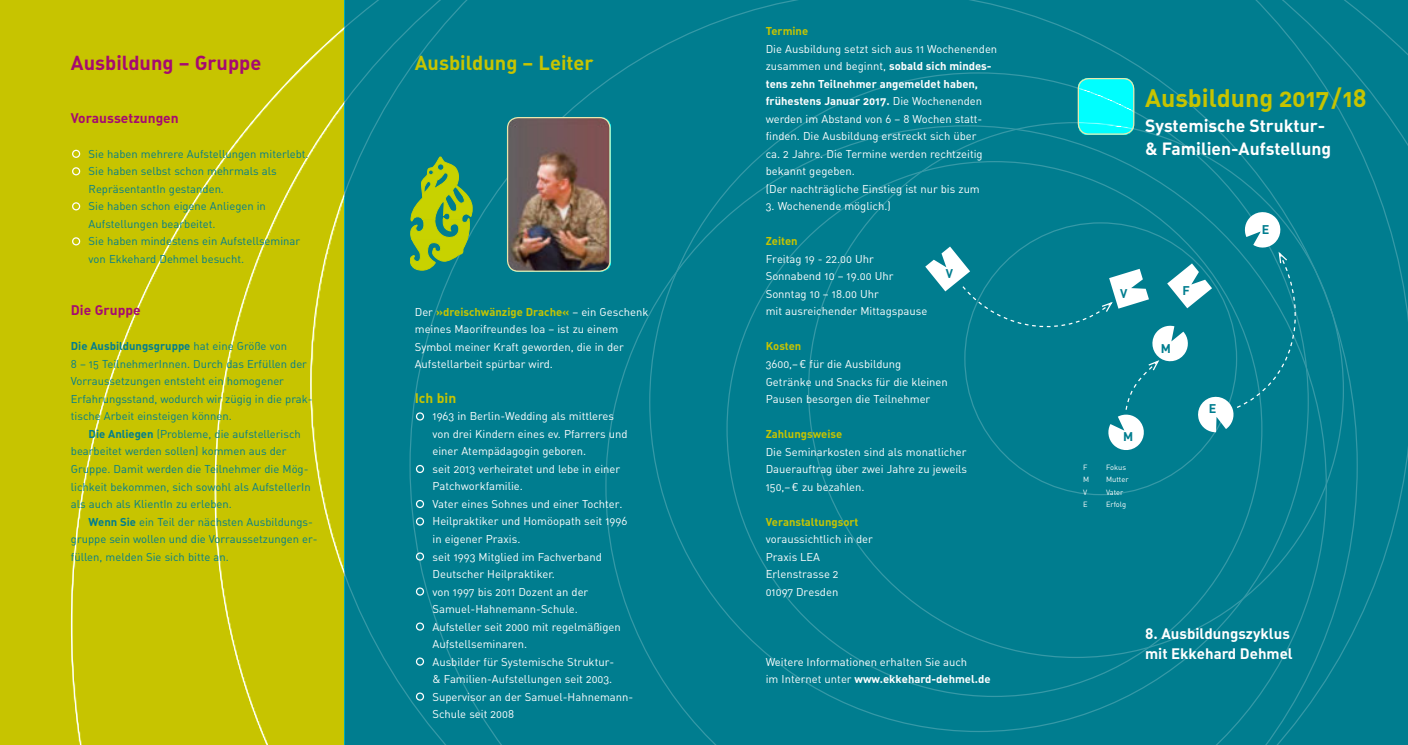
<style>
.page{position:relative;width:1408px;height:745px;background:#fff}
.page>*{position:absolute;margin:0;border:0;box-sizing:border-box;transform-origin:0 0}
.t1{font:25px "DIN Bold Alternate";color:#c7c400}
.t2{font:20px "DIN Bold Alternate";color:#a50a71}
.t3{font:20px "DIN Bold Alternate";color:#c7c400}
.t4{font:17.5px/22.5px "DIN Bold Alternate";color:#fff}
.t5{font:15px/20px "DIN Bold Alternate";color:#fff}
.t6{font:13.75px "DIN Bold Alternate";color:#a50a71}
.t7{font:13.75px "DIN Bold Alternate";color:#c7c400}
.t8{font:12.5px "DIN Bold Alternate";color:#007d8f}
.t9{font:11.25px/17.5px "DIN Regular Alternate";color:#fff}
.t10{font:11.25px/17.5px "DIN Regular Alternate";color:#007d8f}
.t11{font:11.25px/17.5px "DIN Bold Alternate";color:#fff}
.t12{font:11.25px "DIN Bold Alternate";color:#c7c400}
.t13{font:11.25px "DIN Bold Alternate";color:#007d8f}
.t14{font:7.5px/12.5px "DIN Regular Alternate";color:#fff}
.s1{font-family:"DIN Regular Alternate"}
.s2{font-family:"DIN Bold Alternate"}
.s3{font-family:"DIN Regular Alternate";color:#fff}
</style>
<div class="page">
<div style="left:610px;top:0;width:797px;height:744px;background:#007d8f"></div>
<img style="left:0;top:0;width:610px;height:744px">
<img style="left:507px;top:118px;width:102px;height:153px">
<div style="left:507px;top:117px;width:103px;height:155px;border:1px solid #e9e7ae;border-radius:11px"></div>
<svg style="left:410px;top:157px;width:62px;height:113px;background:#70ac3e"></svg>
<div style="left:416px;top:412px;width:8px;height:8px;border:1px solid #fff;border-radius:50%"></div>
<div style="left:416px;top:465px;width:8px;height:8px;border:1px solid #fff;border-radius:50%"></div>
<div style="left:416px;top:500px;width:8px;height:8px;border:1px solid #fff;border-radius:50%"></div>
<div style="left:416px;top:517px;width:8px;height:8px;border:1px solid #fff;border-radius:50%"></div>
<div style="left:416px;top:552px;width:8px;height:8px;border:1px solid #fff;border-radius:50%"></div>
<div style="left:416px;top:587px;width:8px;height:8px;border:1px solid #fff;border-radius:50%"></div>
<div style="left:416px;top:622px;width:8px;height:8px;border:1px solid #fff;border-radius:50%"></div>
<div style="left:416px;top:657px;width:8px;height:8px;border:1px solid #fff;border-radius:50%"></div>
<div style="left:416px;top:692px;width:8px;height:8px;border:1px solid #fff;border-radius:50%"></div>
<div style="left:72px;top:150px;width:8px;height:8px;border:1px solid #fff;border-radius:50%"></div>
<div style="left:72px;top:167px;width:8px;height:8px;border:1px solid #fff;border-radius:50%"></div>
<div style="left:72px;top:202px;width:8px;height:8px;border:1px solid #fff;border-radius:50%"></div>
<div style="left:72px;top:237px;width:8px;height:8px;border:1px solid #fff;border-radius:50%"></div>
<svg style="left:925px;top:210px;width:387px;height:242px;background:#138697"></svg>
<img style="left:1078px;top:79px;width:55px;height:55px">
<div style="left:1077px;top:78px;width:57px;height:57px;border:1px solid #e9e7ae;border-radius:11px"></div>
<h2 class="t2" style="left:71px;top:55px;width:192px">Ausbildung – Gruppe</h2>
<h2 class="t3" style="left:415px;top:55px;width:180px">Ausbildung – Leiter</h2>
<p class="t6" style="left:71px;top:112px;width:109px">Voraussetzungen</p>
<p class="t10" style="left:89px;top:146px;width:221px">Sie haben mehrere Aufstellungen miterlebt.<br>Sie haben selbst schon mehrmals als RepräsentantIn gestanden.<br>Sie haben schon eigene Anliegen in Aufstellungen bearbeitet.<br>Sie haben mindestens ein Aufstellseminar von Ekkehard Dehmel besucht.</p>
<p class="t6" style="left:71px;top:305px;width:71px">Die Gruppe</p>
<p class="t13" style="left:71px;top:342px;width:217px">Die Ausbildungsgruppe <span class="s1">hat eine Größe von</span></p>
<p class="t10" style="left:71px;top:356px;width:243px">8 – 15 TeilnehmerInnen. Durch das Erfüllen der Vorraussetzungen entsteht ein homogener Erfahrungsstand, wodurch wir zügig in die prak&shy;tische Arbeit einsteigen können.</p>
<p class="t10" style="left:71px;top:426px;width:241px;text-indent:18px"><span class="s2">Die Anliegen</span> (Probleme, die aufstellerisch bearbeitet werden sollen) kommen aus der Gruppe. Damit werden die Teilnehmer die Mög&shy;lichkeit bekommen, sich sowohl als AufstellerIn als auch als KlientIn zu erleben.</p>
<p class="t10" style="left:71px;top:514px;width:248px;text-indent:18px"><span class="s2">Wenn Sie</span> ein Teil der nächsten Ausbildungs&shy;gruppe sein wollen und die Vorraussetzungen er&shy;füllen, melden Sie sich bitte an.</p>
<p class="t12" style="left:415px;top:307px;width:235px"><span class="s3">Der</span> »dreischwänzige Drache« <span class="s3">– ein Geschenk</span></p>
<p class="t9" style="left:415px;top:321px;width:211px">meines Maorifreundes Ioa – ist zu einem<br>Symbol meiner Kraft geworden, die in der<br>Aufstellarbeit spürbar wird.</p>
<p class="t7" style="left:415px;top:392px;width:43px">Ich bin</p>
<p class="t9" style="left:432px;top:409px;width:202px">1963 in Berlin-Wedding als mittleres von drei Kindern eines ev. Pfarrers und einer Atempädagogin geboren.<br>seit 2013 verheiratet und lebe in einer<br>Patchworkfamilie.<br>Vater eines Sohnes und einer Tochter.<br>Heilpraktiker und Homöopath seit 1996 in eigener Praxis.<br>seit 1993 Mitglied im Fachverband<br>Deutscher Heilpraktiker.<br>von 1997 bis 2011 Dozent an der<br>Samuel-Hahnemann-Schule.<br>Aufsteller seit 2000 mit regelmäßigen<br>Aufstellseminaren.<br>Ausbilder für Systemische Struktur-<br>&amp; Familien-Aufstellungen seit 2003.<br>Supervisor an der Samuel-Hahnemann-<br>Schule seit 2008</p>
<p class="t12" style="left:765px;top:27px;width:44px">Termine</p>
<p class="t9" style="left:765px;top:41px;width:233px">Die Ausbildung setzt sich aus 11 Wochenenden zusammen und beginnt, <span class="s2">sobald sich mindes-</span></p>
<p class="t11" style="left:765px;top:76px;width:218px">tens zehn Teilnehmer angemeldet haben, frühestens Januar 2017. <span class="s1">Die Wochenenden</span></p>
<p class="t9" style="left:765px;top:111px;width:218px">werden im Abstand von 6 – 8 Wochen statt&shy;finden. Die Ausbildung erstreckt sich über ca. 2 Jahre. Die Termine werden rechtzeitig bekannt gegeben.<br>(Der nachträgliche Einstieg ist nur bis zum</p>
<p class="t9" style="left:765px;top:199px;width:127px">3. Wochenende möglich.)</p>
<p class="t12" style="left:765px;top:237px;width:33px">Zeiten</p>
<p class="t9" style="left:765px;top:251px;width:163px">Freitag 19 - 22.00 Uhr<br>Sonnabend 10 – 19.00 Uhr<br>Sonntag 10 – 18.00 Uhr<br>mit ausreichender Mittagspause</p>
<p class="t12" style="left:765px;top:342px;width:37px">Kosten</p>
<p class="t9" style="left:765px;top:356px;width:184px">3600,–€ für die Ausbildung<br>Getränke und Snacks für die kleinen<br>Pausen besorgen die Teilnehmer</p>
<p class="t12" style="left:765px;top:429px;width:78px">Zahlungsweise</p>
<p class="t9" style="left:765px;top:444px;width:203px;text-align:justify">Die Seminarkosten sind als monatlicher Dauerauftrag über zwei Jahre zu jeweils 150,–€ zu bezahlen.</p>
<p class="t12" style="left:765px;top:517px;width:94px">Veranstaltungsort</p>
<p class="t9" style="left:765px;top:531px;width:109px">voraussichtlich in der<br>Praxis LEA<br>Erlenstrasse 2<br>01097 Dresden</p>
<p class="t8" style="left:945px;top:268px;width:9px">V</p>
<p class="t9" style="left:765px;top:654px;width:203px">Weitere Informationen erhalten Sie auch</p>
<p class="t11" style="left:765px;top:671px;width:226px"><span class="s1">im Internet unter</span> www.ekkehard-dehmel.de</p>
<h1 class="t1" style="left:1144px;top:88px;width:223px">Ausbildung 2017/18</h1>
<h3 class="t4" style="left:1144px;top:116px;width:188px">Systemische Struktur-&amp; Familien-Aufstellung</h3>
<p class="t8" style="left:1120px;top:288px;width:9px">V</p>
<p class="t8" style="left:1182px;top:285px;width:9px">F</p>
<p class="t8" style="left:1160px;top:344px;width:12px">M</p>
<p class="t14" style="left:1082px;top:461px;width:8px">F<br>M<br>V<br>E</p>
<p class="t8" style="left:1123px;top:431px;width:12px">M</p>
<p class="t14" style="left:1106px;top:461px;width:24px">Fokus<br>Mutter<br>Vater<br>Erfolg</p>
<p class="t8" style="left:1208px;top:403px;width:9px">E</p>
<p class="t8" style="left:1261px;top:224px;width:9px">E</p>
<h3 class="t5" style="left:1144px;top:624px;width:149px">8. Ausbildungszyklus mit Ekkehard Dehmel</h3>
</div>
